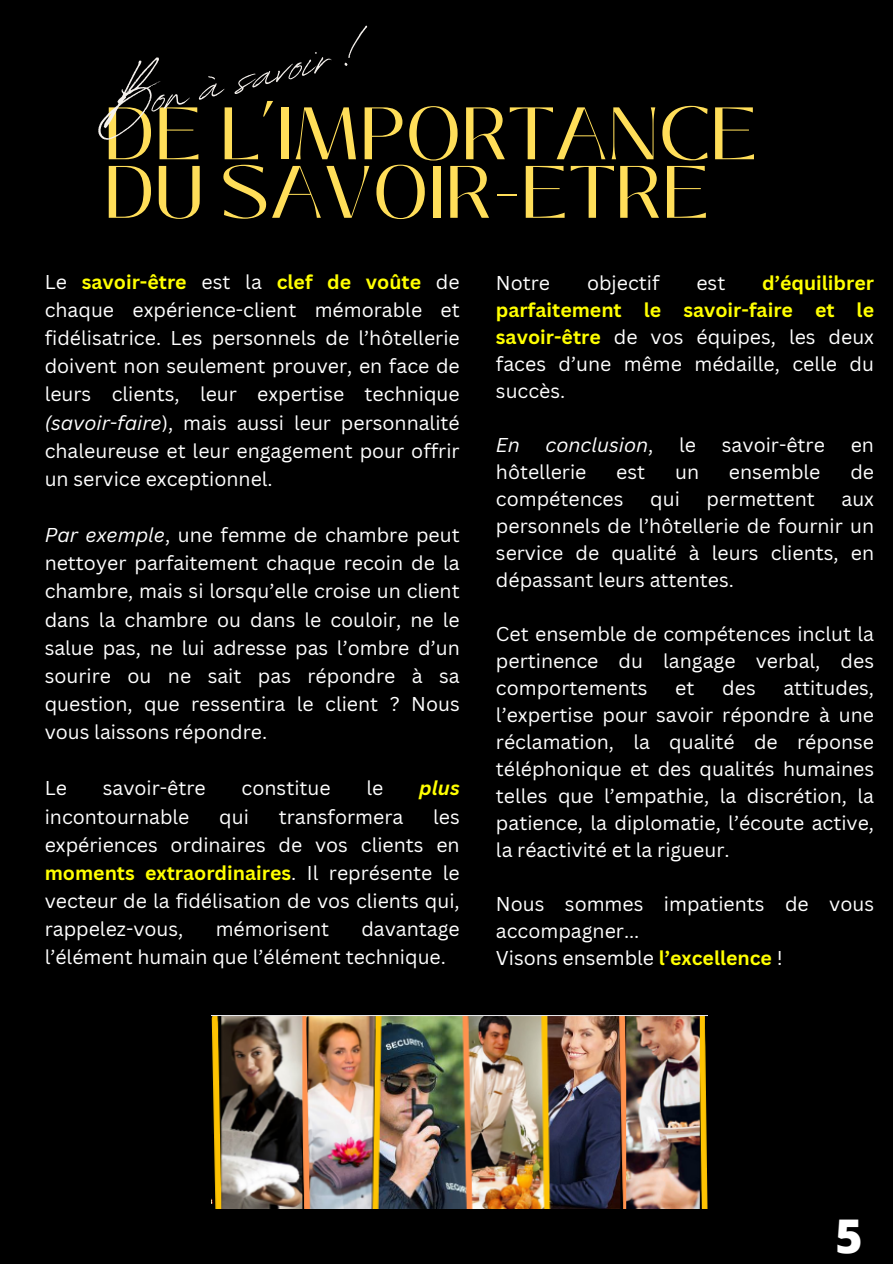
<style>
.page{position:relative;width:893px;height:1264px;background:#fff}
.page>*{position:absolute;margin:0;border:0;box-sizing:border-box;transform-origin:0 0}
.t1{font:79.35px "Revive 80 Signature";color:#f4f0ec}
.t2{font:73.8px/58.5px "Black Mango";color:#ffde59}
.t3{font:800 46.5px "Open Sans";color:#fff}
.t4{font:19.5px/28.2px "Canva Sans";color:#fff;text-align:justify}
.t5{font:italic 19.5px "Canva Sans";color:#fff}
.t6{font:italic 700 19.5px "Canva Sans";color:#ff0}
.s1{font-weight:700;color:#ff0}
.s2{font-style:italic}
.s3{font-style:normal}
</style>
<div class="page">
<div style="left:0;top:0;width:892px;height:1263px;background:#000"></div>
<img style="left:211px;top:1015px;width:496px;height:193px">
<p class="t1" style="left:86px;top:50px;width:266px;rotate:-13deg">Bon à savoir !</p>
<p class="t2" style="left:104px;top:105px;width:656px">DE L’IMPORTANCE<br>DU SAVOIR-ETRE</p>
<p class="t4" style="left:45px;top:267px;width:416px">Le <span class="s1">savoir-être</span> est la <span class="s1">clef de voûte</span> de chaque expérience-client mémorable et fidélisatrice. Les personnels de l’hôtellerie doivent non seulement prouver, en face de leurs clients, leur expertise technique <span class="s2">(savoir-faire</span>), mais aussi leur personnalité chaleureuse et leur engagement pour offrir un service exceptionnel.</p>
<p class="t4" style="left:45px;top:520px;width:416px"><span class="s2">Par exemple</span>, une femme de chambre peut nettoyer parfaitement chaque recoin de la chambre, mais si lorsqu’elle croise un client dans la chambre ou dans le couloir, ne le salue pas, ne lui adresse pas l’ombre d’un sourire ou ne sait pas répondre à sa question, que ressentira le client ? Nous vous laissons répondre.</p>
<p class="t4" style="left:45px;top:773px;width:24px">Le</p>
<p class="t4" style="left:103px;top:773px;width:104px">savoir-être</p>
<p class="t4" style="left:241px;top:773px;width:90px">constitue</p>
<p class="t4" style="left:366px;top:773px;width:18px">le</p>
<p class="t6" style="left:419px;top:774px;width:42px">plus</p>
<p class="t4" style="left:45px;top:802px;width:146px">incontournable</p>
<p class="t4" style="left:219px;top:802px;width:31px">qui</p>
<p class="t4" style="left:279px;top:802px;width:126px">transformera</p>
<p class="t4" style="left:45px;top:802px;width:416px;text-indent:388px">les expériences ordinaires de vos clients en <span class="s1">moments extraordinaires</span>. Il représente le vecteur de la fidélisation de vos clients qui, rappelez-vous,</p>
<p class="t4" style="left:45px;top:914px;width:416px;text-indent:317px">davantage l’élément humain que l’élément technique.</p>
<p class="t4" style="left:216px;top:914px;width:115px">mémorisent</p>
<p class="t4" style="left:496px;top:268px;width:56px">Notre</p>
<p class="t4" style="left:587px;top:268px;width:74px">objectif</p>
<p class="t4" style="left:696px;top:268px;width:30px">est</p>
<p class="t4" style="left:496px;top:269px;width:379px;line-height:27px;text-indent:266px"><span class="s1">d’équilibrer parfaitement le savoir-faire et le savoir-être</span> de vos équipes, les deux faces d’une même médaille, celle du succès.</p>
<p class="t5" style="left:496px;top:431px;width:25px">En</p>
<p class="t5" style="left:545px;top:431px;width:109px">conclusion<span class="s3">,</span></p>
<p class="t4" style="left:679px;top:430px;width:18px">le</p>
<p class="t4" style="left:721px;top:430px;width:104px">savoir-être</p>
<p class="t4" style="left:850px;top:430px;width:25px">en</p>
<p class="t4" style="left:496px;top:457px;width:92px">hôtellerie</p>
<p class="t4" style="left:616px;top:457px;width:30px">est</p>
<p class="t4" style="left:675px;top:457px;width:26px">un</p>
<p class="t4" style="left:728px;top:457px;width:93px">ensemble</p>
<p class="t4" style="left:850px;top:457px;width:25px">de</p>
<p class="t4" style="left:496px;top:484px;width:129px">compétences</p>
<p class="t4" style="left:650px;top:484px;width:31px">qui</p>
<p class="t4" style="left:706px;top:484px;width:110px">permettent</p>
<p class="t4" style="left:496px;top:485px;width:379px;line-height:27px;text-indent:345px">aux personnels de l’hôtellerie de fournir un service de qualité à leurs clients, en dépassant leurs attentes.</p>
<p class="t4" style="left:496px;top:620px;width:379px;line-height:27px">Cet ensemble de compétences inclut la pertinence du langage verbal, des comportements</p>
<p class="t4" style="left:496px;top:674px;width:379px;line-height:27px;text-indent:287px">attitudes, l’expertise pour savoir répondre à une réclamation, la qualité de réponse téléphonique et des qualités humaines telles que l’empathie, la discrétion, la patience, la diplomatie, l’écoute active, la réactivité et la rigueur.</p>
<p class="t4" style="left:496px;top:890px;width:379px;line-height:27px">Nous sommes impatients de vous accompagner...</p>
<p class="t4" style="left:496px;top:943px;width:288px">Visons ensemble <span class="s1">l’excellence</span> !</p>
<p class="t4" style="left:675px;top:673px;width:21px">et</p>
<p class="t4" style="left:722px;top:673px;width:35px">des</p>
<p class="t3" style="left:835px;top:1202px;width:29px">5</p>
</div>
